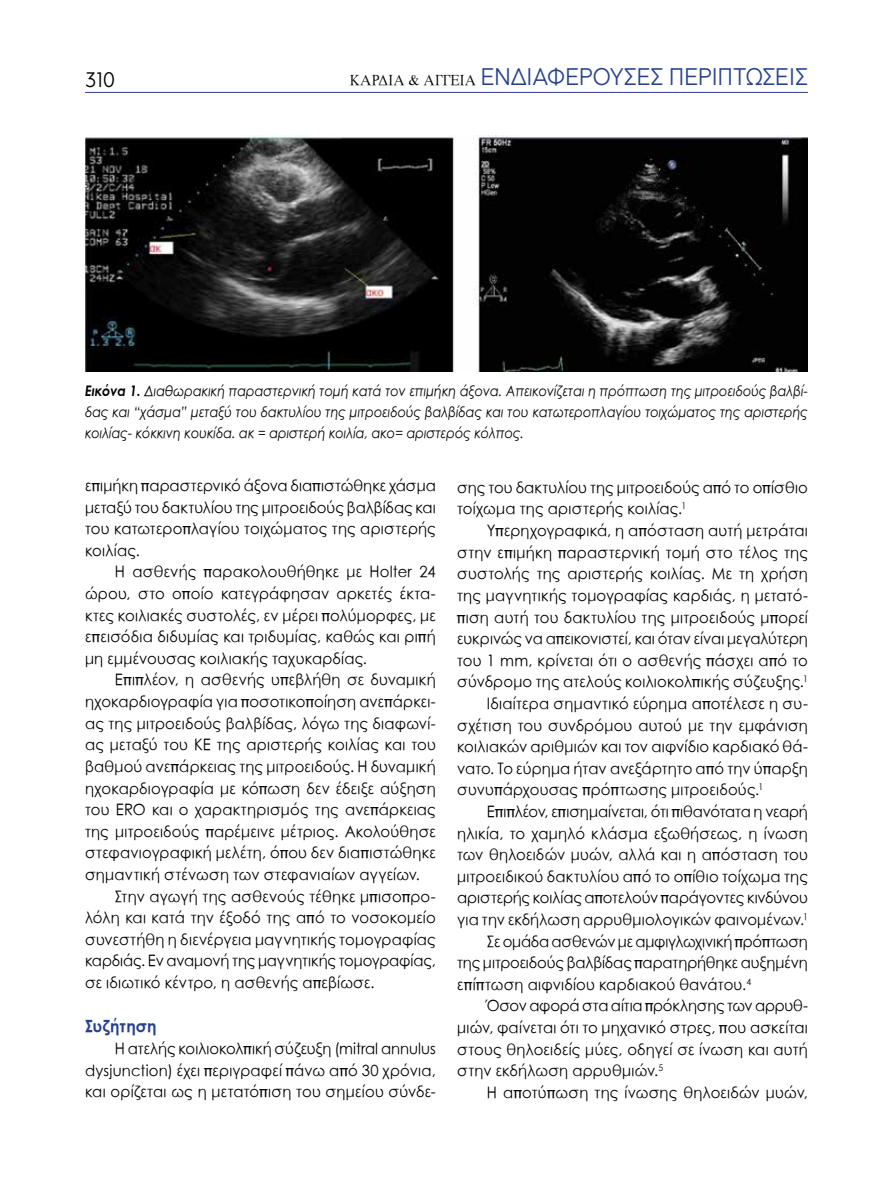
<style>
.page{position:relative;width:893px;height:1191px;background:#fff}
.page>*{position:absolute;margin:0;border:0;box-sizing:border-box;transform-origin:0 0}
.t1{font:24px "Abrade";letter-spacing:.01em;color:#25408f;scale:.95 1}
.t2{font:21px "Abrade";color:#000;scale:.95 1}
.t3{font:16.5px "SK Century Gothic Pol Uni W Bold";letter-spacing:.01em;color:#25408f;scale:.95 1}
.t4{font:15.45px/21.6px "SK Century Gothic Pol Uni W";letter-spacing:.015em;color:#000;text-align:justify;scale:.96 1}
.t5{font:15.45px "SK Century Gothic Pol Uni W";letter-spacing:-.01em;color:#000;scale:.96 1}
.t6{font:15.45px "SK Century Gothic Pol Uni W";letter-spacing:-.005em;color:#000;scale:.96 1}
.t7{font:15.45px "SK Century Gothic Pol Uni W";letter-spacing:-.015em;color:#000;scale:.96 1}
.t8{font:14.25px/21px "SK Century Gothic Pol Uni W Italic";color:#000;text-align:justify;scale:.9 1}
.s1{font-family:"Mg Old Times UC Pol Normal";font-size:15px;color:#000}
.s2{font-family:"SK Century Gothic Pol Uni W Bold";font-style:italic}
</style>
<div class="page">
<hr style="left:85px;top:92px;width:723px;height:1px;background:#25408f">
<img style="left:85px;top:135px;width:723px;height:236px">
<h2 class="t2" style="left:85px;top:65px;width:33px">310</h2>
<h1 class="t1" style="left:350px;top:61px;width:483px"><span class="s1">ΚΑΡΔΙΑ &amp; ΑΓΓΕΙΑ</span> ΕΝΔΙΑΦΕΡΟΥΣΕΣ ΠΕΡΙΠΤΩΣΕΙΣ</h1>
<p class="t8" style="left:85px;top:380px;width:805px"><span class="s2">Εικόνα 1.</span> Διαθωρακική παραστερνική τομή κατά τον επιμήκη άξονα. Απεικονίζεται η πρόπτωση της μιτροειδούς βαλβί&shy;δας και “χάσμα” μεταξύ του δακτυλίου της μιτροειδούς βαλβίδας και του κατωτεροπλαγίου τοιχώματος της αριστερής κοιλίας- κόκκινη κουκίδα. ακ = αριστερή κοιλία, ακο= αριστερός κόλπος.</p>
<p class="t4" style="left:85px;top:475px;width:367px">επιμήκη παραστερνικό άξονα διαπιστώθηκε χάσμα μεταξύ του δακτυλίου της μιτροειδούς βαλβίδας και του κατωτεροπλαγίου τοιχώματος της αριστερής κοιλίας.</p>
<p class="t4" style="left:85px;top:561px;width:367px;text-indent:30px">Η ασθενής παρακολουθήθηκε με Holter 24 ώρου, στο οποίο κατεγράφησαν αρκετές έκτα&shy;κτες κοιλιακές συστολές, εν μέρει πολύμορφες, με επεισόδια διδυμίας και τριδυμίας, καθώς και ριπή μη εμμένουσας κοιλιακής ταχυκαρδίας.</p>
<p class="t4" style="left:85px;top:669px;width:367px;text-indent:30px">Επιπλέον, η ασθενής υπεβλήθη σε δυναμική ηχοκαρδιογραφία για ποσοτικοποίηση ανεπάρκει&shy;ας της μιτροειδούς βαλβίδας, λόγω της διαφωνί&shy;ας μεταξύ του ΚΕ της αριστερής κοιλίας και του βαθμού ανεπάρκειας της μιτροειδούς. Η δυναμική ηχοκαρδιογραφία με κόπωση δεν έδειξε αύξηση του ΕRO και ο χαρακτηρισμός της ανεπάρκειας της μιτροειδούς παρέμεινε μέτριος. Ακολούθησε στεφανιογραφική μελέτη, όπου δεν διαπιστώθηκε σημαντική στένωση των στεφανιαίων αγγείων.</p>
<p class="t4" style="left:85px;top:885px;width:367px;text-indent:30px">Στην αγωγή της ασθενούς τέθηκε μπισοπρο&shy;λόλη και κατά την έξοδό της από το νοσοκομείο συνεστήθη η διενέργεια μαγνητικής τομογραφίας καρδιάς. Εν αναμονή της μαγνητικής τομογραφίας, σε ιδιωτικό κέντρο, η ασθενής απεβίωσε.</p>
<p class="t3" style="left:85px;top:1013px;width:77px">Συζήτηση</p>
<p class="t4" style="left:85px;top:1038px;width:367px;text-indent:30px">Η ατελής κοιλιοκολπική σύζευξη (mitral annulus dysjunction) έχει περιγραφεί πάνω από 30 χρόνια, και ορίζεται ως η μετατόπιση του σημείου σύνδε-</p>
<p class="t4" style="left:457px;top:477px;width:367px">σης του δακτυλίου της μιτροειδούς από το οπίσθιο τοίχωμα της αριστερής κοιλίας.<sup>1</sup></p>
<p class="t4" style="left:487px;top:520px;width:336px">Υπερηχογραφικά, η απόσταση αυτή μετράται</p>
<p class="t4" style="left:457px;top:541px;width:367px">στην επιμήκη παραστερνική τομή στο τέλος της</p>
<p class="t4" style="left:457px;top:563px;width:367px">συστολής της αριστερής κοιλίας. Με τη χρήση</p>
<p class="t4" style="left:457px;top:585px;width:367px">της μαγνητικής τομογραφίας καρδιάς, η μετατό-</p>
<p class="t4" style="left:457px;top:606px;width:367px">πιση αυτή του δακτυλίου της μιτροειδούς μπορεί</p>
<p class="t4" style="left:457px;top:628px;width:367px">ευκρινώς να απεικονιστεί, και όταν είναι μεγαλύτερη</p>
<p class="t4" style="left:457px;top:649px;width:367px">του 1 mm, κρίνεται ότι ο ασθενής πάσχει από το</p>
<p class="t4" style="left:457px;top:671px;width:367px">σύνδρομο της ατελούς κοιλιοκολπικής σύζευξης.<sup>1</sup></p>
<p class="t4" style="left:487px;top:693px;width:336px">Ιδιαίτερα σημαντικό εύρημα αποτέλεσε η συ-</p>
<p class="t4" style="left:457px;top:714px;width:367px">σχέτιση του συνδρόμου αυτού με την εμφάνιση</p>
<p class="t4" style="left:457px;top:736px;width:367px">κοιλιακών αριθμιών και τον αιφνίδιο καρδιακό θά-</p>
<p class="t4" style="left:457px;top:757px;width:367px">νατο. Το εύρημα ήταν ανεξάρτητο από την ύπαρξη</p>
<p class="t4" style="left:457px;top:779px;width:320px">συνυπάρχουσας πρόπτωσης μιτροειδούς.<sup>1</sup></p>
<p class="t6" style="left:487px;top:802px;width:336px">Επιπλέον, επισημαίνεται, ότι πιθανότατα η νεαρή</p>
<p class="t4" style="left:457px;top:822px;width:367px">ηλικία, το χαμηλό κλάσμα εξωθήσεως, η ίνωση</p>
<p class="t4" style="left:457px;top:844px;width:367px">των θηλοειδών μυών, αλλά και η απόσταση του</p>
<p class="t4" style="left:457px;top:865px;width:367px">μιτροειδικού δακτυλίου από το οπίθιο τοίχωμα της</p>
<p class="t5" style="left:457px;top:889px;width:367px">αριστερής κοιλίας αποτελούν παράγοντες κινδύνου</p>
<p class="t4" style="left:457px;top:909px;width:367px">για την εκδήλωση αρρυθμιολογικών φαινομένων.<sup>1</sup></p>
<p class="t5" style="left:487px;top:932px;width:336px">Σε ομάδα ασθενών με αμφιγλωχινική πρόπτωση</p>
<p class="t5" style="left:457px;top:954px;width:367px">της μιτροειδούς βαλβίδας παρατηρήθηκε αυξημένη</p>
<p class="t4" style="left:457px;top:973px;width:308px">επίπτωση αιφνιδίου καρδιακού θανάτου.<sup>4</sup></p>
<p class="t7" style="left:487px;top:997px;width:336px">Όσον αφορά στα αίτια πρόκλησης των αρρυθ-</p>
<p class="t4" style="left:457px;top:1017px;width:367px">μιών, φαίνεται ότι το μηχανικό στρες, που ασκείται</p>
<p class="t4" style="left:457px;top:1038px;width:367px">στους θηλοειδείς μύες, οδηγεί σε ίνωση και αυτή</p>
<p class="t4" style="left:457px;top:1060px;width:216px">στην εκδήλωση αρρυθμιών.<sup>5</sup></p>
<p class="t4" style="left:487px;top:1081px;width:336px">Η αποτύπωση της ίνωσης θηλοειδών μυών,</p>
</div>
